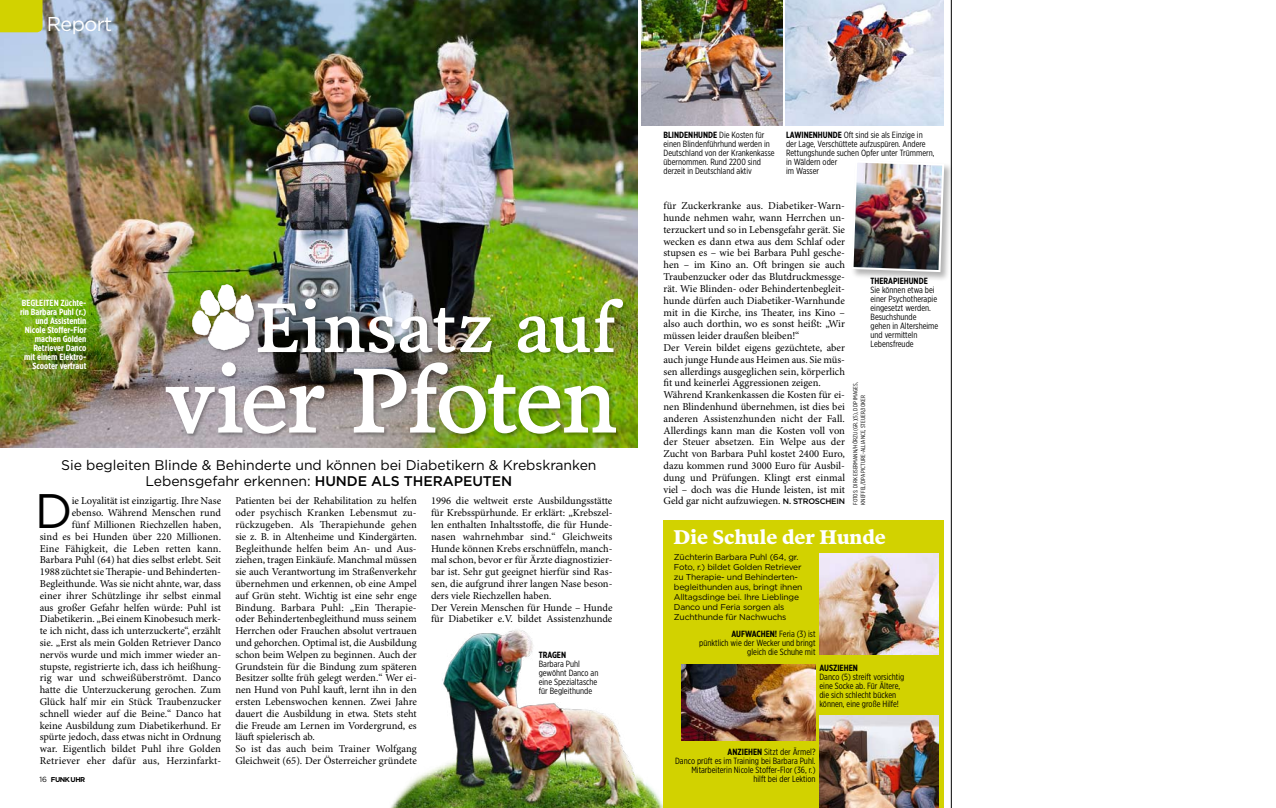
<style>
.page{position:relative;width:1276px;height:808px;background:#fff}
.page>*{position:absolute;margin:0;border:0;box-sizing:border-box;transform-origin:0 0}
.t1{font:93.2px "Poynter OS Text Four L";letter-spacing:-.025em;color:#fff}
.t2{font:71.1px "Poynter OS Text Four L";letter-spacing:.01em;color:#fff}
.t3{font:48.4px "Gotham";color:#000}
.t4{font:20px "Gotham";letter-spacing:-.03em;color:#fff}
.t5{font:700 19.5px "Poynter OS Text Four L";color:#fff}
.t6{font:14px/16px "Gotham";letter-spacing:-.005em;color:#000;text-align:center}
.t7{font:10.5px/11.8px "Minion Pro";color:#000}
.t8{font:9px/9px "Gotham X Narrow";color:#000}
.t9{font:700 9px/9px "Gotham X Narrow";color:#fff;text-align:right}
.t10{font:700 9px "Gotham X Narrow";color:#000}
.t11{font:8.5px/10px "Gotham";letter-spacing:-.02em;color:#000}
.t12{font:700 7px "Gotham";letter-spacing:-.07em;color:#000}
.t13{font:6px/7.5px "Gotham X Narrow";letter-spacing:.005em;color:#000}
.s1{font-weight:500}
.s2{font-weight:400;font-size:7.5px}
.s3{font-weight:700}
.s4{font-family:"Gotham";font-weight:500;font-size:8px}
</style>
<div class="page">
<img style="left:390px;top:630px;width:273px;height:178px">
<div style="left:663px;top:520px;width:281px;height:288px;background:#d2d200"></div>
<hr style="left:951px;top:0;width:1px;height:808px;background:#000">
<img style="left:0;top:0;width:638px;height:448px">
<img style="left:681px;top:664px;width:134px;height:77px">
<img style="left:819px;top:715px;width:119px;height:93px">
<img style="left:819px;top:553px;width:119px;height:102px">
<img style="left:641px;top:0;width:141px;height:125px">
<img style="left:786px;top:0;width:158px;height:125px">
<svg style="left:0;top:0;width:43px;height:32px"></svg>
<div style="left:191px;top:283px;width:68px;height:72px;background:#000;opacity:.3"></div>
<svg style="left:192px;top:284px;width:62px;height:14px"></svg>
<div style="left:850px;top:159px;width:103px;height:122px;background:#000;opacity:.3"></div>
<img style="left:850px;top:159px;width:95px;height:114px">
<div style="left:165px;top:298px;width:462px;height:140px;background:#000;opacity:.3"></div>
<h3 class="t4" style="left:47px;top:11px;width:67px">Report</h3>
<p class="t9" style="left:20px;top:298px;width:68px">begleiten Züchte&shy;rin Barbara Puhl (r.) und Assistentin<br>Nicole Stoffer-Flor machen Golden<br>Retriever Danco mit einem Elektro-<br>Scooter vertraut</p>
<h2 class="t2" style="left:255px;top:285px;width:363px">Einsatz auf</h2>
<h1 class="t1" style="left:164px;top:345px;width:454px">vier Pfoten</h1>
<h3 class="t6" style="left:61px;top:456px;width:537px">Sie begleiten Blinde &amp; Behinderte und können bei Diabetikern &amp; Krebskranken<br>Lebensgefahr erkennen: <span class="s1">HUNDE ALS THERAPEUTEN</span></h3>
<h3 class="t3" style="left:35px;top:480px;width:39px">D</h3>
<p class="t7" style="left:40px;top:495px;width:183px;text-align:right">ie Loyalität ist einzigartig. Ihre Nase ebenso. Während Menschen rund<br>fünf Millionen Riechzellen haben,<br>sind es bei Hunden über 220 Millionen.<br>Eine Fähigkeit, die Leben retten kann.<br>Barbara Puhl (64) hat dies selbst erlebt. Seit 1988 züchtet sie Therapie- und Behinderten-Begleithunde. Was sie nicht ahnte, war, dass einer ihrer Schützlinge ihr selbst einmal aus großer Gefahr helfen würde: Puhl ist Diabetikerin. „Bei einem Kinobesuch merk&shy;te ich nicht, dass ich unterzuckerte“, erzählt sie. „Erst als mein Golden Retriever Danco nervös wurde und mich immer wieder an&shy;stupste, registrierte ich, dass ich heißhung&shy;rig war und schweißüberströmt. Danco hatte die Unterzuckerung gerochen. Zum Glück half mir ein Stück Traubenzucker schnell wieder auf die Beine.“ Danco hat keine Ausbildung zum Diabetikerhund. Er spürte jedoch, dass etwas nicht in Ordnung war. Eigentlich bildet Puhl ihre Golden Retriever eher dafür aus, Herzinfarkt-</p>
<p class="t12" style="left:39px;top:775px;width:47px"><span class="s2">16</span> FUNK UHR</p>
<p class="t7" style="left:235px;top:495px;width:183px">Patienten bei der Rehabilitation zu helfen oder psychisch Kranken Lebensmut zu&shy;rückzugeben. Als Therapiehunde gehen sie z. B. in Altenheime und Kindergärten.<br>Begleithunde helfen beim An- und Aus&shy;ziehen, tragen Einkäufe. Manchmal müssen sie auch Verantwortung im Straßenverkehr übernehmen und erkennen, ob eine Ampel auf Grün steht. Wichtig ist eine sehr enge Bindung. Barbara Puhl: „Ein Therapie&shy;oder Behindertenbegleithund muss seinem Herrchen oder Frauchen absolut vertrauen und gehorchen. Optimal ist, die Ausbildung schon beim Welpen zu beginnen. Auch der Grundstein für die Bindung zum späteren Besitzer sollte früh gelegt werden.“ Wer ei&shy;nen Hund von Puhl kauft, lernt ihn in den ersten Lebenswochen kennen. Zwei Jahre dauert die Ausbildung in etwa. Stets steht die Freude am Lernen im Vordergrund, es läuft spielerisch ab.<br>So ist das auch beim Trainer Wolfgang Gleichweit (65). Der Österreicher gründete</p>
<p class="t7" style="left:431px;top:495px;width:183px">1996 die weltweit erste Ausbildungsstätte für Krebsspürhunde. Er erklärt: „Krebszel&shy;len enthalten Inhaltsstoffe, die für Hunde&shy;nasen wahrnehmbar sind.“ Gleichweits Hunde können Krebs erschnüffeln, manch&shy;mal schon, bevor er für Ärzte diagnostizier&shy;bar ist. Sehr gut geeignet hierfür sind Ras&shy;sen, die aufgrund ihrer langen Nase beson&shy;ders viele Riechzellen haben.<br>Der Verein Menschen für Hunde – Hunde für Diabetiker e.V. bildet Assistenzhunde</p>
<p class="t10" style="left:539px;top:649px;width:29px">tragen</p>
<p class="t8" style="left:539px;top:659px;width:61px">Barbara Puhl gewöhnt Danco an eine Spezialtasche für Begleithunde</p>
<p class="t8" style="left:663px;top:130px;width:113px"><span class="s3">blindenhunde</span> Die Kosten für einen Blindenführhund werden in<br>Deutschland von der Krankenkasse übernommen. Rund 2200 sind derzeit in Deutschland aktiv</p>
<p class="t8" style="left:786px;top:130px;width:150px"><span class="s3">lawinenhunde</span> Oft sind sie als Einzige in der Lage, Verschüttete aufzuspüren. Andere<br>Rettungshunde suchen Opfer unter Trümmern, in Wäldern oder<br>im Wasser</p>
<p class="t7" style="left:663px;top:200px;width:183px">für Zuckerkranke aus. Diabetiker-Warn&shy;hunde nehmen wahr, wann Herrchen un&shy;terzuckert und so in Lebensgefahr gerät. Sie wecken es dann etwa aus dem Schlaf oder stupsen es – wie bei Barbara Puhl gesche&shy;hen – im Kino an. Oft bringen sie auch Traubenzucker oder das Blutdruckmessge&shy;rät. Wie Blinden- oder Behindertenbegleit&shy;hunde dürfen auch Diabetiker-Warnhunde mit in die Kirche, ins Theater, ins Kino – also auch dorthin, wo es sonst heißt: „Wir müssen leider draußen bleiben!“<br>Der Verein bildet eigens gezüchtete, aber auch junge Hunde aus Heimen aus. Sie müs&shy;sen allerdings ausgeglichen sein, körperlich fit und keinerlei Aggressionen zeigen.<br>Während Krankenkassen die Kosten für ei&shy;nen Blindenhund übernehmen, ist dies bei anderen Assistenzhunden nicht der Fall.<br>Allerdings kann man die Kosten voll von der Steuer absetzen. Ein Welpe aus der Zucht von Barbara Puhl kostet 2400 Euro, dazu kommen rund 3000 Euro für Ausbil&shy;dung und Prüfungen. Klingt erst einmal viel – doch was die Hunde leisten, ist mit Geld gar nicht aufzuwiegen. <span class="s4">N. ST ROSCHEIN</span></p>
<p class="t10" style="left:870px;top:276px;width:59px">therapiehunde</p>
<p class="t8" style="left:870px;top:286px;width:69px">Sie können etwa bei einer Psychotherapie eingesetzt werden.<br>Besuchshunde gehen in Altersheime und vermitteln</p>
<p class="t8" style="left:870px;top:340px;width:45px">Lebensfreude</p>
<p class="t13" style="left:851px;top:505px;width:124px;rotate:-90deg">Fotos: dirk eisermann/hörzu (gr.)(5), ddp images, kneffel/dpa picture-alliance, steuer/joker</p>
<h3 class="t5" style="left:673px;top:526px;width:214px">Die Schule der Hunde</h3>
<p class="t11" style="left:674px;top:552px;width:130px">Züchterin Barbara Puhl (64, gr.<br>Foto, r.) bildet Golden Retriever zu Therapie- und Behinderten&shy;begleithunden aus, bringt ihnen<br>Alltagsdinge bei. Ihre Lieblinge<br>Danco und Feria sorgen als<br>Zuchthunde für Nachwuchs</p>
<p class="t8" style="left:699px;top:629px;width:118px;text-align:right"><span class="s3">Aufwachen!</span> Feria (3) ist<br>pünktlich wie der Wecker und bringt gleich die Schuhe mit</p>
<p class="t10" style="left:819px;top:662px;width:40px">ausziehen</p>
<p class="t8" style="left:819px;top:672px;width:86px">Danco (5) streift vorsichtig eine Socke ab. Für Ältere, die sich schlecht bücken können, eine große Hilfe!</p>
<p class="t8" style="left:675px;top:747px;width:142px;text-align:right"><span class="s3">anziehen</span> Sitzt der Ärmel?<br>Danco prüft es im Training bei Barbara Puhl.<br>Mitarbeiterin Nicole Stoffer-Flor (36, r.)<br>hilft bei der Lektion</p>
</div>
